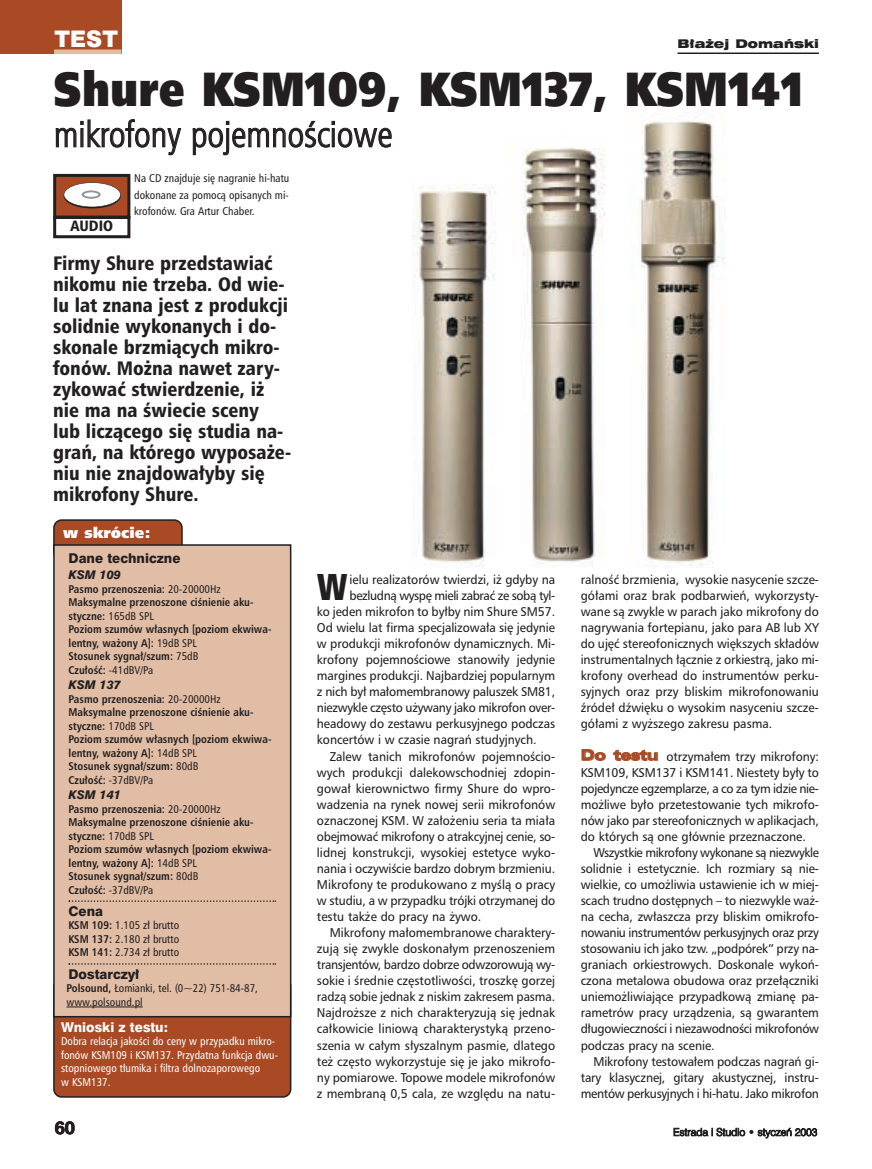
<style>
.page{position:relative;width:872px;height:1169px;background:#fff}
.page>*{position:absolute;margin:0;border:0;box-sizing:border-box;transform-origin:0 0}
.t1{font:48px "Humnst 777 X Blk PL Regular A";color:#231f20;scale:.85 1}
.t2{font:37.5px "Humnst 777 X Blk Cn PL Regular A";color:#231f20;scale:.95 1}
.t3{font:36px "Humnst 777 Lt Cn PL Regular A";color:#231f20}
.t4{font:21px "Swis 721 Blk 2 PL Regular A";color:#fff}
.t5{font:19.5px/21px "Humnst 777 Blk Cn PL Regular A";color:#231f20}
.t6{font:18px "Swis 721 PL Bold A";color:#231f20}
.t7{font:15px "Humnst 777 X Blk PL Regular A";color:#fff}
.t8{font:15px "Humnst 777 Blk Cn PL Regular A";color:#231f20}
.t9{font:13.5px "Swis 721 Hv PL Regular A";color:#231f20}
.t10{font:13.5px "Swis 721 Hv PL Regular A";letter-spacing:-.005em;color:#fff}
.t11{font:12.75px/16px "Humnst 777 PL Roman A";letter-spacing:-.005em;color:#231f20;text-align:justify;scale:.95 1}
.t12{font:12.75px "Humnst 777 PL Roman A";letter-spacing:-.025em;color:#231f20;scale:.95 1}
.t13{font:12.75px "Humnst 777 PL Roman A";letter-spacing:-.03em;color:#231f20;scale:.95 1}
.t14{font:12px "Swis 721 Hv PL Italic A";color:#231f20}
.t15{font:12px "Swis 721 Blk Ex PL Regular A";color:#231f20}
.t16{font:11.25px/13.5px "Humnst 777 Cn PL Bold A";color:#231f20}
.t17{font:11.25px/13.5px "Humnst 777 Cn PL Regular A";color:#231f20;text-align:justify}
.t18{font:11.25px/13.5px "Humnst 777 Cn PL Regular A";color:#fff}
.t19{font:10.5px "Swis 721 Lt PL Light A";color:#231f20}
.s1{font-family:"Humnst 777 Cn PL Regular A"}
.s2{font-family:"Humnst 777 Cn PL Bold A"}
.s3{font-family:"Zurich Blk Ex PL Regular A";font-size:14.85px;color:#a94a25}
</style>
<div class="page">
<div style="left:0;top:0;width:121px;height:54px;background:#a94a25"></div>
<hr style="left:54px;top:50px;width:67px;height:4px;background:#e1bda5">
<svg style="left:53px;top:519px;width:130px;height:25px;background:#a04b2a"></svg>
<div style="left:54px;top:545px;width:236px;height:471px;background:#e1bda5"></div>
<svg style="left:69px;top:900px;width:207px;height:2px"></svg>
<svg style="left:69px;top:963px;width:207px;height:1px"></svg>
<svg style="left:53px;top:1006px;width:238px;height:91px;background:#aa522f"></svg>
<hr style="left:89px;top:1006px;width:54px;height:1px;background:#231f20">
<div style="left:53px;top:544px;width:238px;height:473px;border:2px solid #231f20"></div>
<div style="left:55px;top:175px;width:74px;height:42px;background:#a94a25"></div>
<div style="left:53px;top:174px;width:77px;height:45px;border:3px solid #231f20"></div>
<svg style="left:64px;top:184px;width:57px;height:24px"></svg>
<div style="left:64px;top:183px;width:56px;height:24px;background:#fff;border-radius:50%"></div>
<div style="left:64px;top:182px;width:57px;height:25px;border:1px solid #231f20;border-radius:50%"></div>
<svg style="left:82px;top:190px;width:19px;height:9px"></svg>
<div style="left:53px;top:216px;width:77px;height:22px;border:3px solid #231f20"></div>
<hr style="left:677px;top:52px;width:142px;height:2px;background:#231f20">
<img style="left:412px;top:117px;width:314px;height:451px">
<h3 class="t4" style="left:54px;top:29px;width:66px">TEST</h3>
<p class="t15" style="left:677px;top:40px;width:143px">B³a¿ej Domañski</p>
<h1 class="t1" style="left:53px;top:72px;width:884px">Shure KSM109, KSM137, KSM141</h1>
<h3 class="t3" style="left:54px;top:120px;width:340px">mikrofony pojemnoœciowe</h3>
<p class="t8" style="left:70px;top:220px;width:44px">AUDIO</p>
<p class="t17" style="left:134px;top:172px;width:157px;line-height:16px">Na CD znajduje siê nagranie hi-hatu dokonane za pomoc¹ opisanych mi&shy;krofonów. Gra Artur Chaber.</p>
<p class="t5" style="left:53px;top:255px;width:239px">Firmy Shure przedstawiaæ nikomu nie trzeba. Od wie&shy;lu lat znana jest z produkcji solidnie wykonanych i do&shy;skonale brzmi¹cych mikro&shy;fonów. Mo¿na nawet zary&shy;zykowaæ stwierdzenie, i¿ nie ma na œwiecie sceny<br>lub licz¹cego siê studia na&shy;grañ, na którego wyposa¿e&shy;niu nie znajdowa³yby siê mikrofony Shure.</p>
<p class="t7" style="left:63px;top:528px;width:89px">w skrócie:</p>
<p class="t9" style="left:69px;top:553px;width:113px">Dane techniczne</p>
<p class="t14" style="left:69px;top:570px;width:54px">KSM 109</p>
<p class="t16" style="left:69px;top:583px;width:204px">Pasmo przenoszenia: <span class="s1">20-20000Hz<br></span>Maksymalne przenoszone ciœnienie aku&shy;styczne: <span class="s1">165dB SPL<br></span>Poziom szumów w³asnych [poziom ekwiwa&shy;lentny, wa¿ony A]: <span class="s1">19dB SPL<br></span>Stosunek sygna³/szum: <span class="s1">75dB</span></p>
<p class="t17" style="left:69px;top:664px;width:86px"><span class="s2">Czu³oœæ:</span> -41dBV/Pa</p>
<p class="t14" style="left:69px;top:680px;width:54px">KSM 137</p>
<p class="t16" style="left:69px;top:693px;width:204px">Pasmo przenoszenia: <span class="s1">20-20000Hz<br></span>Maksymalne przenoszone ciœnienie aku&shy;styczne: <span class="s1">170dB SPL<br></span>Poziom szumów w³asnych [poziom ekwiwa&shy;lentny, wa¿ony A]: <span class="s1">14dB SPL<br></span>Stosunek sygna³/szum: <span class="s1">80dB</span></p>
<p class="t17" style="left:69px;top:774px;width:86px"><span class="s2">Czu³oœæ:</span> -37dBV/Pa</p>
<p class="t14" style="left:69px;top:790px;width:54px">KSM 141</p>
<p class="t16" style="left:69px;top:803px;width:204px">Pasmo przenoszenia: <span class="s1">20-20000Hz<br></span>Maksymalne przenoszone ciœnienie aku&shy;styczne: <span class="s1">170dB SPL<br></span>Poziom szumów w³asnych [poziom ekwiwa&shy;lentny, wa¿ony A]: <span class="s1">14dB SPL<br></span>Stosunek sygna³/szum: <span class="s1">80dB</span></p>
<p class="t17" style="left:69px;top:884px;width:86px"><span class="s2">Czu³oœæ:</span> -37dBV/Pa</p>
<p class="t9" style="left:69px;top:906px;width:36px">Cena</p>
<p class="t17" style="left:69px;top:920px;width:112px"><span class="s2">KSM 109:</span> 1.105 z³ brutto <span class="s2">KSM 137:</span> 2.180 z³ brutto <span class="s2">KSM 141:</span> 2.734 z³ brutto</p>
<p class="t9" style="left:69px;top:969px;width:72px">Dostarczy³</p>
<p class="t17" style="left:66px;top:982px;width:193px"><span class="s2">Polsound,</span> £omianki, tel. (0~22) 751-84-87, www.polsound.pl</p>
<p class="t10" style="left:61px;top:1022px;width:108px">Wnioski z testu:</p>
<p class="t18" style="left:61px;top:1035px;width:218px">Dobra relacja jakoœci do ceny w przypadku mikro&shy;fonów KSM109 i KSM137. Przydatna funkcja dwu&shy;stopniowego t³umika i filtra dolnozaporowego<br>w KSM137.</p>
<h3 class="t6" style="left:55px;top:1121px;width:22px">60</h3>
<h2 class="t2" style="left:317px;top:573px;width:34px">W</h2>
<p class="t11" style="left:349px;top:573px;width:218px">ielu realizatorów twierdzi, i¿ gdyby na</p>
<p class="t13" style="left:349px;top:591px;width:218px">bezludn¹ wyspê mieli zabraæ ze sob¹ tyl-</p>
<p class="t11" style="left:317px;top:605px;width:252px">ko jeden mikrofon to by³by nim Shure SM57.</p>
<p class="t11" style="left:317px;top:621px;width:252px">Od wielu lat firma specjalizowa³a siê jedynie</p>
<p class="t11" style="left:317px;top:637px;width:252px">w produkcji mikrofonów dynamicznych. Mi-</p>
<p class="t11" style="left:317px;top:653px;width:252px">krofony pojemnoœciowe stanowi³y jedynie</p>
<p class="t11" style="left:317px;top:669px;width:252px">margines produkcji. Najbardziej popularnym</p>
<p class="t11" style="left:317px;top:685px;width:252px">z nich by³ ma³omembranowy paluszek SM81,</p>
<p class="t12" style="left:317px;top:703px;width:252px">niezwykle czêsto u¿ywany jako mikrofon over-</p>
<p class="t11" style="left:317px;top:717px;width:252px">headowy do zestawu perkusyjnego podczas</p>
<p class="t11" style="left:317px;top:733px;width:233px">koncertów i w czasie nagrañ studyjnych.</p>
<p class="t11" style="left:330px;top:749px;width:239px">Zalew tanich mikrofonów pojemnoœcio-</p>
<p class="t11" style="left:317px;top:765px;width:252px">wych produkcji dalekowschodniej zdopin-</p>
<p class="t11" style="left:317px;top:781px;width:252px">gowa³ kierownictwo firmy Shure do wpro-</p>
<p class="t11" style="left:317px;top:797px;width:252px">wadzenia na rynek nowej serii mikrofonów</p>
<p class="t11" style="left:317px;top:813px;width:252px">oznaczonej KSM. W za³o¿eniu seria ta mia³a</p>
<p class="t11" style="left:317px;top:829px;width:252px">obejmowaæ mikrofony o atrakcyjnej cenie, so-</p>
<p class="t11" style="left:317px;top:845px;width:252px">lidnej konstrukcji, wysokiej estetyce wyko-</p>
<p class="t11" style="left:317px;top:861px;width:252px">nania i oczywiœcie bardzo dobrym brzmieniu.</p>
<p class="t11" style="left:317px;top:878px;width:252px">Mikrofony te produkowano z myœl¹ o pracy</p>
<p class="t11" style="left:317px;top:894px;width:252px">w studiu, a w przypadku trójki otrzymanej do</p>
<p class="t11" style="left:317px;top:910px;width:174px">testu tak¿e do pracy na ¿ywo.</p>
<p class="t11" style="left:330px;top:926px;width:239px">Mikrofony ma³omembranowe charaktery-</p>
<p class="t11" style="left:317px;top:942px;width:252px">zuj¹ siê zwykle doskona³ym przenoszeniem</p>
<p class="t12" style="left:317px;top:960px;width:252px">transjentów, bardzo dobrze odwzorowuj¹ wy-</p>
<p class="t11" style="left:317px;top:974px;width:252px">sokie i œrednie czêstotliwoœci, troszkê gorzej</p>
<p class="t11" style="left:317px;top:990px;width:252px">radz¹ sobie jednak z niskim zakresem pasma.</p>
<p class="t11" style="left:317px;top:1006px;width:252px">Najdro¿sze z nich charakteryzuj¹ siê jednak</p>
<p class="t11" style="left:317px;top:1022px;width:252px">ca³kowicie liniow¹ charakterystyk¹ przeno-</p>
<p class="t11" style="left:317px;top:1038px;width:252px">szenia w ca³ym s³yszalnym pasmie, dlatego</p>
<p class="t11" style="left:317px;top:1054px;width:252px">te¿ czêsto wykorzystuje siê je jako mikrofo-</p>
<p class="t11" style="left:317px;top:1070px;width:252px">ny pomiarowe. Topowe modele mikrofonów</p>
<p class="t11" style="left:317px;top:1086px;width:252px">z membran¹ 0,5 cala, ze wzglêdu na natu-</p>
<p class="t11" style="left:580px;top:573px;width:252px">ralnoœæ brzmienia, wysokie nasycenie szcze&shy;gó³ami oraz brak podbarwieñ, wykorzysty&shy;wane s¹ zwykle w parach jako mikrofony do nagrywania fortepianu, jako para AB lub XY do ujêæ stereofonicznych wiêkszych sk³adów instrumentalnych ³¹cznie z orkiestr¹, jako mi&shy;krofony overhead do instrumentów perku&shy;syjnych oraz przy bliskim mikrofonowaniu Ÿróde³ dŸwiêku o wysokim nasyceniu szcze&shy;gó³ami z wy¿szego zakresu pasma.</p>
<p class="t11" style="left:580px;top:749px;width:252px"><span class="s3">Do testu</span> otrzyma³em trzy mikrofony:<br>KSM109, KSM137 i KSM141. Niestety by³y to pojedyncze egzemplarze, a co za tym idzie nie&shy;mo¿liwe by³o przetestowanie tych mikrofo&shy;nów jako par stereofonicznych w aplikacjach, do których s¹ one g³ównie przeznaczone.</p>
<p class="t11" style="left:580px;top:845px;width:252px;text-indent:13px">Wszystkie mikrofony wykonane s¹ niezwykle solidnie i estetycznie. Ich rozmiary s¹ nie&shy;wielkie, co umo¿liwia ustawienie ich w miej&shy;scach trudno dostêpnych – to niezwykle wa¿- na cecha, zw³aszcza przy bliskim omikrofo&shy;nowaniu instrumentów perkusyjnych oraz przy stosowaniu ich jako tzw. „podpórek” przy na&shy;graniach orkiestrowych. Doskonale wykoñ&shy;czona metalowa obudowa oraz prze³¹czniki uniemo¿liwiaj¹ce przypadkow¹ zmianê pa&shy;rametrów pracy urz¹dzenia, s¹ gwarantem d³ugowiecznoœci i niezawodnoœci mikrofonów podczas pracy na scenie.</p>
<p class="t11" style="left:580px;top:1054px;width:252px;text-indent:13px">Mikrofony testowa³em podczas nagrañ gi&shy;tary klasycznej, gitary akustycznej, instru&shy;mentów perkusyjnych i hi-hatu. Jako mikrofon</p>
<p class="t19" style="left:673px;top:1128px;width:146px">Estrada i Studio • styczeñ 2003</p>
</div>
